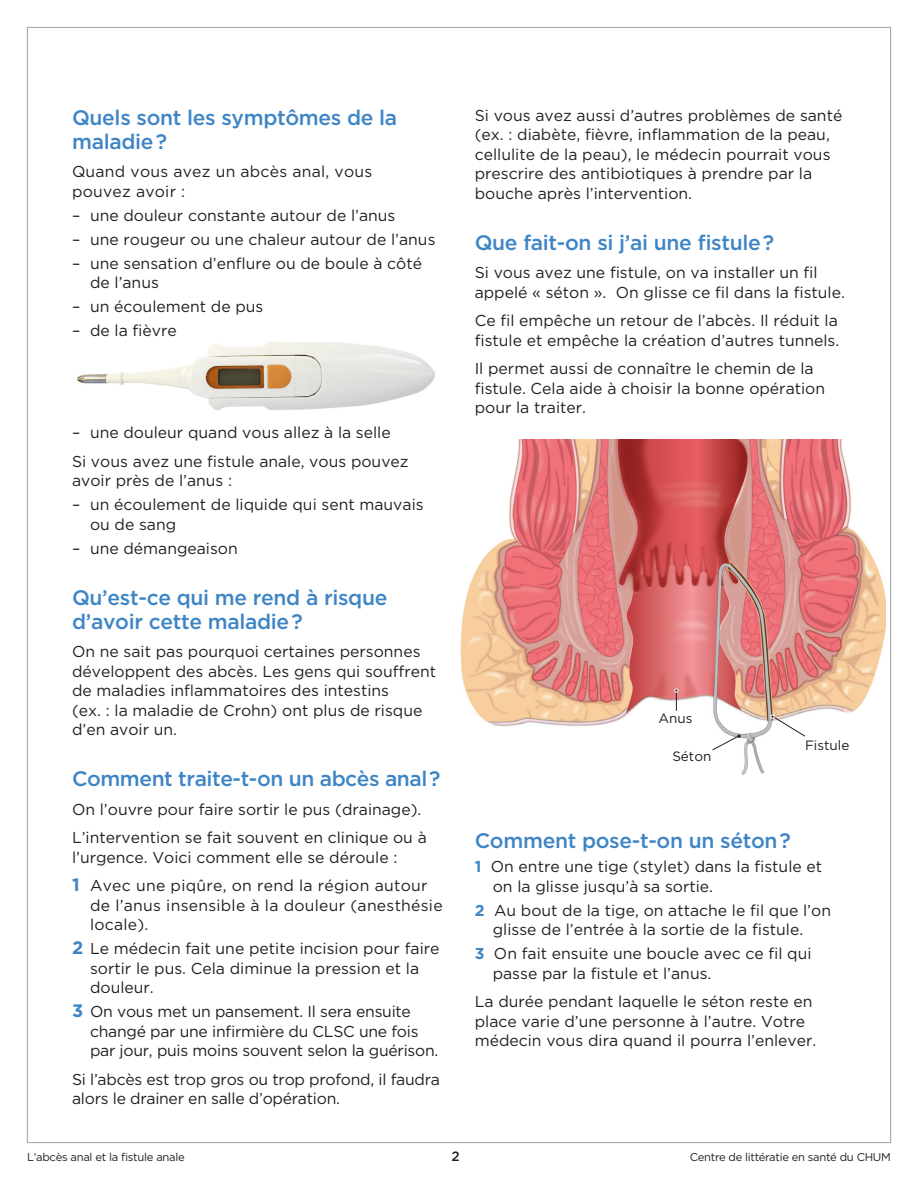
<style>
.page{position:relative;width:918px;height:1188px;background:#fff}
.page>*{position:absolute;margin:0;border:0;box-sizing:border-box;transform-origin:0 0}
.t1{font:500 21px/24px "Gotham";letter-spacing:-.015em;color:#3e85c5}
.t2{font:15.75px/19.5px "Gotham";color:#231f20}
.t3{font:13.5px "Gotham";color:#231f20}
.t4{font:500 13.5px "Gotham";color:#231f20}
.t5{font:11.25px "Gotham";letter-spacing:-.025em;color:#231f20}
.s1{font-weight:700;font-size:18px;color:#3e85c5}
.s2{font-weight:700;color:#3e85c5}
</style>
<div class="page">
<img style="left:77px;top:342px;width:358px;height:68px">
<img style="left:460px;top:440px;width:426px;height:335px">
<svg style="left:712px;top:734px;width:29px;height:17px"></svg>
<svg style="left:771px;top:715px;width:35px;height:22px"></svg>
<svg style="left:674px;top:688px;width:5px;height:23px"></svg>
<h1 class="t1" style="left:72px;top:105px;width:327px">Quels sont les symptômes de la maladie ?</h1>
<p class="t2" style="left:72px;top:162px;width:302px">Quand vous avez un abcès anal, vous pouvez avoir :</p>
<p class="t2" style="left:72px;top:205px;width:325px">– une douleur constante autour de l’anus</p>
<p class="t2" style="left:72px;top:229px;width:365px">– une rougeur ou une chaleur autour de l’anus</p>
<p class="t2" style="left:90px;top:253px;width:334px;text-indent:-18px">– une sensation d’enflure ou de boule à côté de l’anus</p>
<p class="t2" style="left:72px;top:297px;width:193px">– un écoulement de pus</p>
<p class="t2" style="left:72px;top:321px;width:106px">– de la fièvre</p>
<p class="t2" style="left:72px;top:418px;width:338px;line-height:28.5px">– une douleur quand vous allez à la selle<br>Si vous avez une fistule anale, vous pouvez</p>
<p class="t2" style="left:72px;top:471px;width:162px">avoir près de l’anus :</p>
<p class="t2" style="left:90px;top:495px;width:335px;text-indent:-18px">– un écoulement de liquide qui sent mauvais ou de sang</p>
<p class="t2" style="left:72px;top:538px;width:167px">– une démangeaison</p>
<h1 class="t1" style="left:72px;top:585px;width:317px">Qu’est-ce qui me rend à risque d’avoir cette maladie ?</h1>
<p class="t2" style="left:72px;top:642px;width:366px">On ne sait pas pourquoi certaines personnes développent des abcès. Les gens qui souffrent de maladies inflammatoires des intestins<br>(ex. : la maladie de Crohn) ont plus de risque d’en avoir un.</p>
<h1 class="t1" style="left:72px;top:767px;width:370px">Comment traite-t-on un abcès anal ?</h1>
<p class="t2" style="left:72px;top:795px;width:356px;line-height:28.5px">On l’ouvre pour faire sortir le pus (drainage).<br>L’intervention se fait souvent en clinique ou à</p>
<p class="t2" style="left:72px;top:843px;width:357px;line-height:28.5px">l’urgence. Voici comment elle se déroule :<br><span class="s1">1</span> Avec une piqûre, on rend la région autour</p>
<p class="t2" style="left:90px;top:895px;width:354px">de l’anus insensible à la douleur (anesthésie locale).</p>
<p class="t2" style="left:90px;top:939px;width:351px;text-indent:-18px"><span class="s1">2</span> Le médecin fait une petite incision pour faire sortir le pus. Cela diminue la pression et la douleur.</p>
<p class="t2" style="left:90px;top:1002px;width:350px;text-indent:-18px"><span class="s1">3</span> On vous met un pansement. Il sera ensuite changé par une infirmière du CLSC une fois par jour, puis moins souvent selon la guérison.</p>
<p class="t2" style="left:72px;top:1069px;width:369px">Si l’abcès est trop gros ou trop profond, il faudra alors le drainer en salle d’opération.</p>
<p class="t2" style="left:475px;top:105px;width:369px">Si vous avez aussi d’autres problèmes de santé (ex. : diabète, fièvre, inflammation de la peau, cellulite de la peau), le médecin pourrait vous prescrire des antibiotiques à prendre par la bouche après l’intervention.</p>
<h1 class="t1" style="left:475px;top:230px;width:301px">Que fait-on si j’ai une fistule ?</h1>
<p class="t2" style="left:475px;top:262px;width:372px">Si vous avez une fistule, on va installer un fil appelé « séton ». On glisse ce fil dans la fistule.</p>
<p class="t2" style="left:475px;top:310px;width:366px">Ce fil empêche un retour de l’abcès. Il réduit la fistule et empêche la création d’autres tunnels.</p>
<p class="t2" style="left:475px;top:358px;width:352px">Il permet aussi de connaître le chemin de la fistule. Cela aide à choisir la bonne opération pour la traiter.</p>
<p class="t3" style="left:658px;top:709px;width:36px">Anus</p>
<p class="t3" style="left:672px;top:747px;width:41px">Séton</p>
<p class="t3" style="left:805px;top:737px;width:46px">Fistule</p>
<h1 class="t1" style="left:475px;top:828px;width:318px">Comment pose-t-on un séton ?</h1>
<p class="t2" style="left:493px;top:856px;width:331px;text-indent:-18px"><span class="s2">1</span> On entre une tige (stylet) dans la fistule et on la glisse jusqu’à sa sortie.</p>
<p class="t2" style="left:493px;top:900px;width:340px;text-indent:-18px"><span class="s2">2</span> Au bout de la tige, on attache le fil que l’on glisse de l’entrée à la sortie de la fistule.</p>
<p class="t2" style="left:493px;top:943px;width:320px;text-indent:-18px"><span class="s2">3</span> On fait ensuite une boucle avec ce fil qui passe par la fistule et l’anus.</p>
<p class="t2" style="left:475px;top:991px;width:343px">La durée pendant laquelle le séton reste en place varie d’une personne à l’autre. Votre médecin vous dira quand il pourra l’enlever.</p>
<p class="t5" style="left:27px;top:1150px;width:159px">L’abcès anal et la fistule anale</p>
<p class="t4" style="left:451px;top:1147px;width:10px">2</p>
<p class="t5" style="left:690px;top:1150px;width:203px">Centre de littératie en santé du CHUM</p>
</div>
